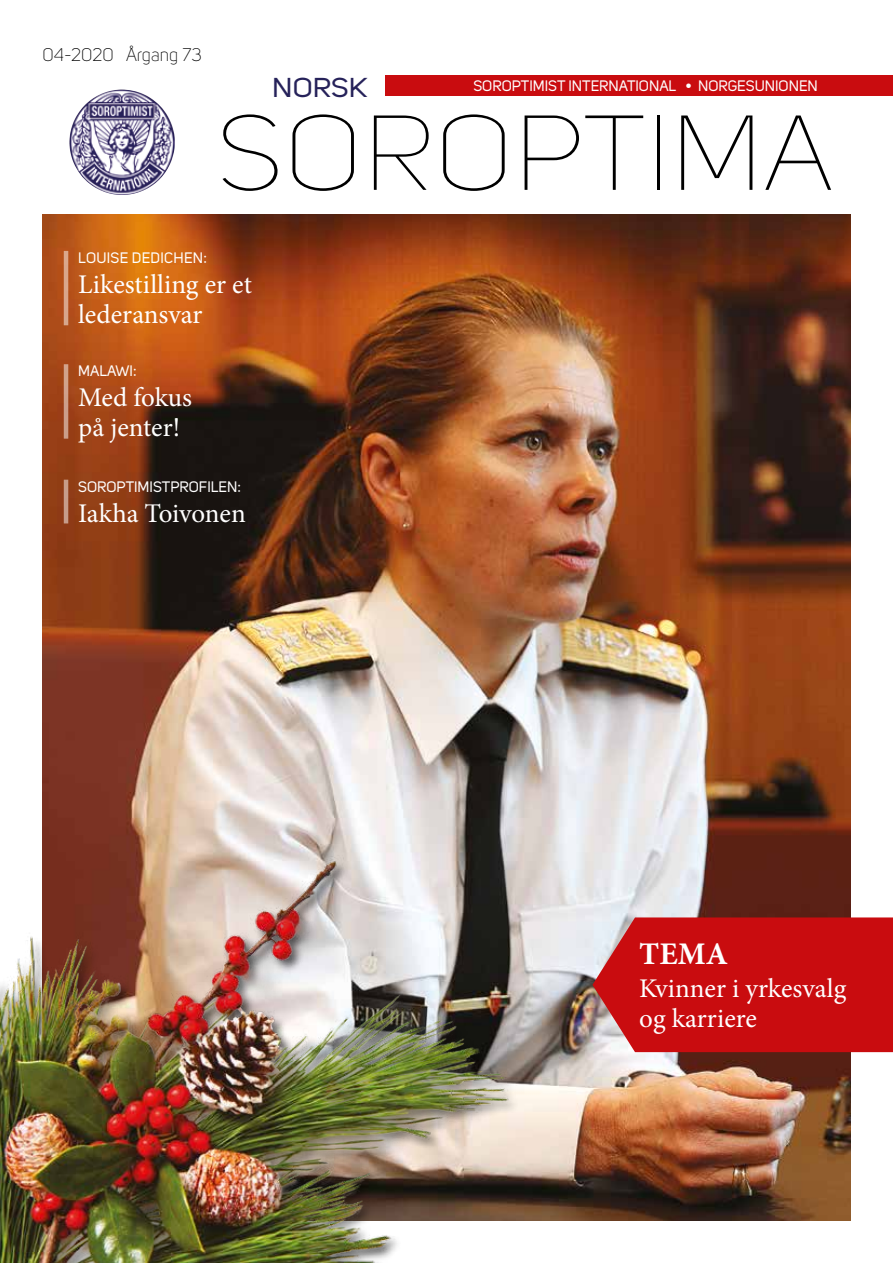
<style>
.page{position:relative;width:893px;height:1263px;background:#fff}
.page>*{position:absolute;margin:0;border:0;box-sizing:border-box;transform-origin:0 0}
.t1{font:105px "Uni Sans Thin CAPS";color:#000;scale:1.11 1}
.t2{font:700 31.5px "Minion Pro";color:#fff}
.t3{font:27px/30px "Minion Pro";color:#fff}
.t4{font:27px "Uni Sans";color:#26225a;scale:1.1 1}
.t5{font:300 18px "Uni Sans";color:#000}
.t6{font:15px "Uni Sans";color:#fff}
.t7{font:15px "Uni Sans";letter-spacing:.02em;color:#fff}
</style>
<div class="page">
<img style="left:43px;top:215px;width:807px;height:1005px">
<img style="left:69px;top:90px;width:106px;height:105px">
<div style="left:386px;top:76px;width:507px;height:20px;background:#c90c0f"></div>
<svg style="left:592px;top:917px;width:301px;height:135px;background:#c91a1d"></svg>
<hr style="left:64px;top:364px;width:4px;height:75px;background:#cd9e8a">
<hr style="left:64px;top:251px;width:4px;height:74px;background:#d9a68c">
<hr style="left:64px;top:480px;width:4px;height:43px;background:#c69c8a">
<img style="left:0;top:805px;width:582px;height:458px">
<p class="t5" style="left:43px;top:44px;width:161px">04-2020 Årgang 73</p>
<p class="t4" style="left:272px;top:72px;width:88px">NORSK</p>
<h1 class="t1" style="left:216px;top:93px;width:557px">SOROPTIMA</h1>
<p class="t6" style="left:473px;top:77px;width:346px">SOROPTIMIST INTERNATIONAL • NORGESUNIONEN</p>
<p class="t7" style="left:78px;top:249px;width:130px">LOUISE DEDICHEN:</p>
<p class="t3" style="left:78px;top:269px;width:175px">Likestilling er et lederansvar</p>
<p class="t6" style="left:78px;top:362px;width:60px">MALAWI:</p>
<p class="t3" style="left:78px;top:383px;width:115px">Med fokus på jenter!</p>
<p class="t6" style="left:78px;top:478px;width:164px">SOROPTIMISTPROFILEN:</p>
<p class="t3" style="left:78px;top:498px;width:169px">Iakha Toivonen</p>
<p class="t2" style="left:639px;top:931px;width:90px">TEMA</p>
<p class="t3" style="left:639px;top:973px;width:209px">Kvinner i yrkesvalg og karriere</p>
</div>
